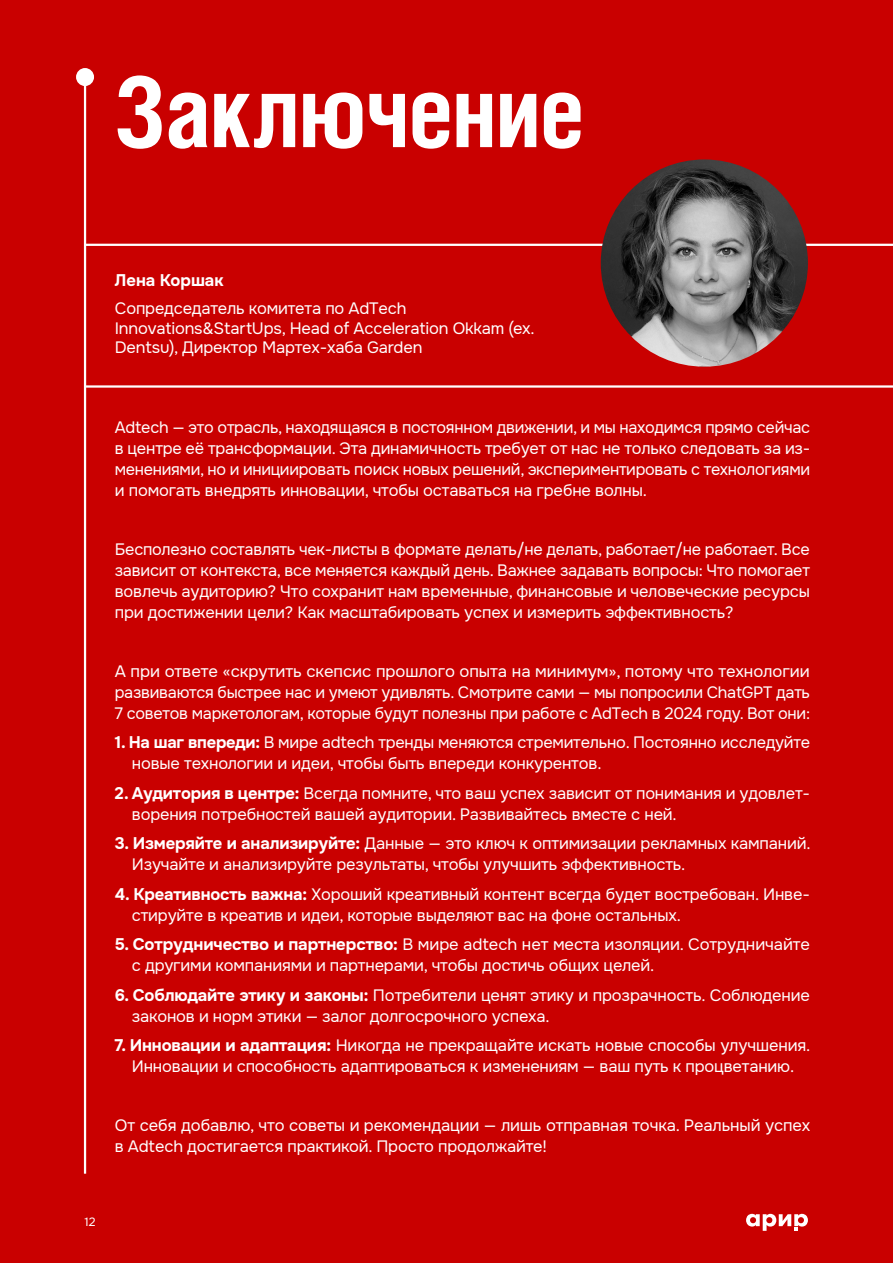
<style>
.page{position:relative;width:893px;height:1263px;background:#c90000}
.page>*{position:absolute;margin:0;border:0;box-sizing:border-box;transform-origin:0 0}
.t1{font:700 97.5px "Helios Cond";letter-spacing:-.02em;color:#fff}
.t2{font:16.5px/21px "Onest";letter-spacing:-.01em;color:#fff}
.t3{font:700 16.5px "Onest";color:#fff}
.t4{font:12px "Onest";color:#fff}
.s1{font-weight:700}
</style>
<div class="page">
<hr style="left:84px;top:77px;width:2px;height:1097px;background:#fff">
<div style="left:76px;top:68px;width:18px;height:18px;background:#fff;border-radius:50%"></div>
<hr style="left:85px;top:385px;width:808px;height:3px;background:#fff">
<hr style="left:85px;top:244px;width:808px;height:2px;background:#fff">
<img style="left:601px;top:159px;width:207px;height:208px;border-radius:104px">
<svg style="left:746px;top:1214px;width:62px;height:17px"></svg>
<p class="t1" style="left:115px;top:54px;width:472px">Заключение</p>
<p class="t3" style="left:115px;top:270px;width:110px">Лена Коршак</p>
<p class="t2" style="left:115px;top:299px;width:421px;line-height:19.8px">Сопредседатель комитета по AdTech<br>Innovations&amp;StartUps, Head of Acceleration Okkam (ex.<br>Dentsu), Директор Мартех-хаба Garden</p>
<p class="t2" style="left:115px;top:417px;width:697px;text-align:justify">Adtech — это отрасль, находящаяся в постоянном движении, и мы находимся прямо сейчас в центре её трансформации. Эта динамичность требует от нас не только следовать за из&shy;менениями, но и инициировать поиск новых решений, экспериментировать с технологиями и помогать внедрять инновации, чтобы оставаться на гребне волны.</p>
<p class="t2" style="left:115px;top:539px;width:697px;text-align:justify">Бесполезно составлять чек-листы в формате делать/не делать, работает/не работает. Все зависит от контекста, все меняется каждый день. Важнее задавать вопросы: Что помогает вовлечь аудиторию? Что сохранит нам временные, финансовые и человеческие ресурсы при достижении цели? Как масштабировать успех и измерить эффективность?</p>
<p class="t2" style="left:115px;top:661px;width:697px;text-align:justify">А при ответе «скрутить скепсис прошлого опыта на минимум», потому что технологии развиваются быстрее нас и умеют удивлять. Смотрите сами — мы попросили ChatGPT дать 7 советов маркетологам, которые будут полезны при работе с AdTech в 2024 году. Вот они:</p>
<p class="t2" style="left:132px;top:732px;width:680px;text-indent:-17px"><span class="s1">1. На шаг впереди:</span> В мире adtech тренды меняются стремительно. Постоянно исследуйте новые технологии и идеи, чтобы быть впереди конкурентов.</p>
<p class="t2" style="left:132px;top:783px;width:680px;text-indent:-17px"><span class="s1">2. Аудитория в центре:</span> Всегда помните, что ваш успех зависит от понимания и удовлет&shy;ворения потребностей вашей аудитории. Развивайтесь вместе с ней.</p>
<p class="t2" style="left:132px;top:833px;width:680px;text-indent:-17px"><span class="s1">3. Измеряйте и анализируйте:</span> Данные — это ключ к оптимизации рекламных кампаний.<br>Изучайте и анализируйте результаты, чтобы улучшить эффективность.</p>
<p class="t2" style="left:132px;top:884px;width:680px;text-indent:-17px"><span class="s1">4. Креативность важна:</span> Хороший креативный контент всегда будет востребован. Инве&shy;стируйте в креатив и идеи, которые выделяют вас на фоне остальных.</p>
<p class="t2" style="left:132px;top:934px;width:680px;text-indent:-17px"><span class="s1">5. Сотрудничество и партнерство:</span> В мире adtech нет места изоляции. Сотрудничайте с другими компаниями и партнерами, чтобы достичь общих целей.</p>
<p class="t2" style="left:132px;top:985px;width:680px;text-indent:-17px"><span class="s1">6. Соблюдайте этику и законы:</span> Потребители ценят этику и прозрачность. Соблюдение законов и норм этики — залог долгосрочного успеха.</p>
<p class="t2" style="left:115px;top:1035px;width:697px;text-align:center"><span class="s1">7. Инновации и адаптация:</span> Никогда не прекращайте искать новые способы улучшения.<br>Инновации и способность адаптироваться к изменениям — ваш путь к процветанию.</p>
<p class="t2" style="left:115px;top:1115px;width:697px">От себя добавлю, что советы и рекомендации — лишь отправная точка. Реальный успех в Adtech достигается практикой. Просто продолжайте!</p>
<p class="t4" style="left:85px;top:1214px;width:13px">12</p>
</div>
